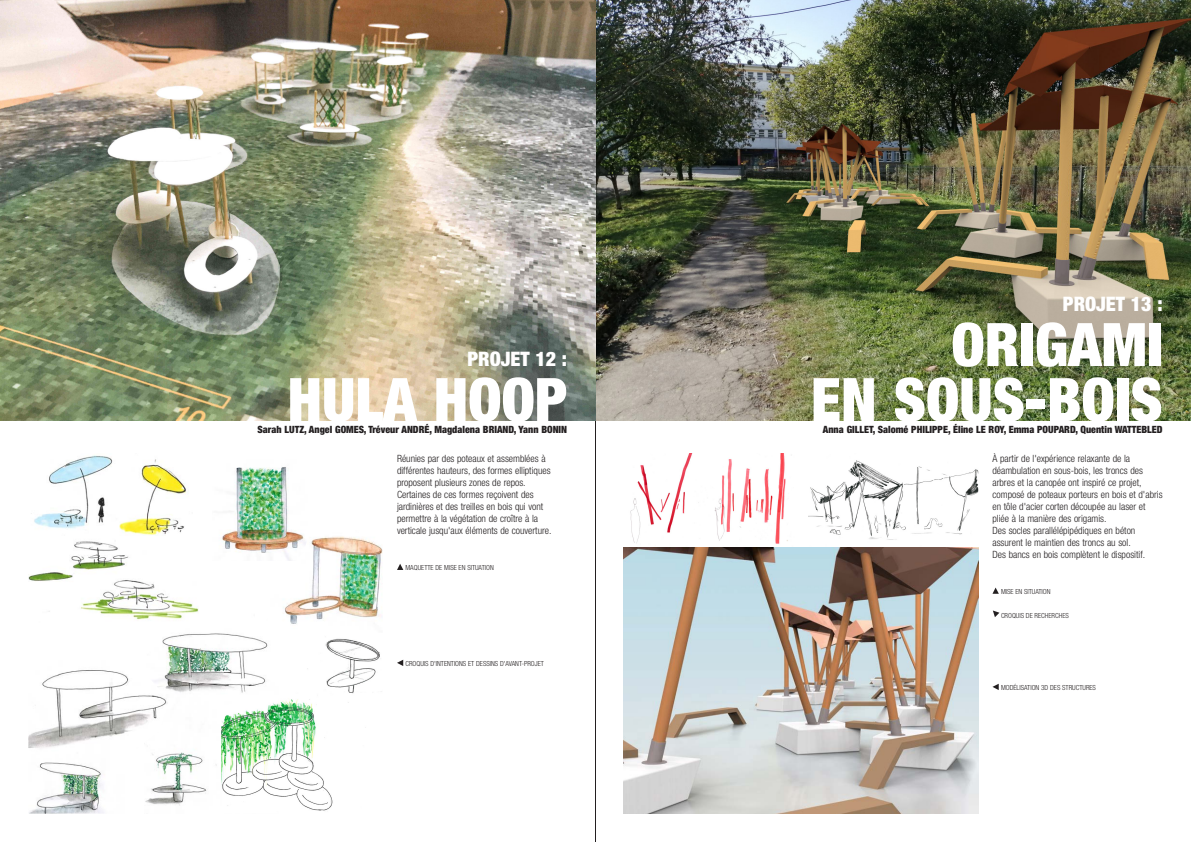
<style>
.page{position:relative;width:1191px;height:842px;background:#fff}
.page>*{position:absolute;margin:0;border:0;box-sizing:border-box;transform-origin:0 0}
.t1{font:900 condensed 60px/55px "Helvetica Neue";color:#fff;text-align:right}
.t2{font:900 condensed 20px "Helvetica Neue";color:#fff}
.t3{font:300 condensed 10px/12px "Helvetica Neue";color:#231f20}
.t4{font:900 condensed 10px "Helvetica Neue";color:#231f20}
.t5{font:300 condensed 7px "Helvetica Neue";color:#231f20}
</style>
<div class="page">
<img style="left:0;top:0;width:1191px;height:421px">
<svg style="left:993px;top:610px;width:6px;height:7px"></svg>
<svg style="left:992px;top:684px;width:6px;height:6px"></svg>
<svg style="left:992px;top:587px;width:6px;height:7px"></svg>
<img style="left:624px;top:454px;width:170px;height:94px">
<img style="left:808px;top:460px;width:170px;height:88px">
<img style="left:624px;top:548px;width:354px;height:266px">
<hr style="left:595px;top:0;width:1px;height:842px;background:#231f20">
<svg style="left:397px;top:660px;width:6px;height:6px"></svg>
<svg style="left:397px;top:564px;width:6px;height:6px"></svg>
<img style="left:31px;top:455px;width:155px;height:80px">
<img style="left:162px;top:609px;width:59px;height:197px">
<img style="left:28px;top:660px;width:141px;height:154px">
<img style="left:28px;top:541px;width:170px;height:81px">
<img style="left:221px;top:633px;width:159px;height:178px">
<img style="left:222px;top:467px;width:67px;height:86px">
<img style="left:267px;top:530px;width:116px;height:94px">
<h2 class="t2" style="left:467px;top:347px;width:101px">PROJET 12 :</h2>
<h1 class="t1" style="left:287px;top:371px;width:281px">HULA HOOP</h1>
<p class="t3" style="left:397px;top:452px;width:156px">Réunies par des poteaux et assemblées à différentes hauteurs, des formes elliptiques proposent plusieurs zones de repos.<br>Certaines de ces formes reçoivent des jardinières et des treilles en bois qui vont permettre à la végétation de croître à la verticale jusqu'aux éléments de couverture.</p>
<p class="t5" style="left:405px;top:563px;width:90px">MAQUETTE DE MISE EN SITUATION</p>
<p class="t4" style="left:258px;top:424px;width:311px">Sarah LUTZ, Angel GOMES, Tréveur ANDRÉ, Magdalena BRIAND, Yann BONIN</p>
<p class="t5" style="left:405px;top:659px;width:140px">CROQUIS D'INTENTIONS ET DESSINS D'AVANT-PROJET</p>
<h2 class="t2" style="left:1063px;top:292px;width:101px">PROJET 13 :</h2>
<h1 class="t1" style="left:811px;top:316px;width:353px">ORIGAMI<br>EN SOUS-BOIS</h1>
<p class="t3" style="left:992px;top:452px;width:172px">À partir de l'expérience relaxante de la déambulation en sous-bois, les troncs des arbres et la canopée ont inspiré ce projet, composé de poteaux porteurs en bois et d'abris en tôle d'acier corten découpée au laser et pliée à la manière des origamis.<br>Des socles parallélépipédiques en béton assurent le maintien des troncs au sol.<br>Des bancs en bois complètent le dispositif.</p>
<p class="t5" style="left:1001px;top:587px;width:51px">MISE EN SITUATION</p>
<p class="t5" style="left:1001px;top:611px;width:69px">CROQUIS DE RECHERCHES</p>
<p class="t4" style="left:823px;top:424px;width:341px">Anna GILLET, Salomé PHILIPPE, Éline LE ROY, Emma POUPARD, Quentin WATTEBLED</p>
<p class="t5" style="left:1001px;top:683px;width:96px">MODÉLISATION 3D DES STRUCTURES</p>
</div>
